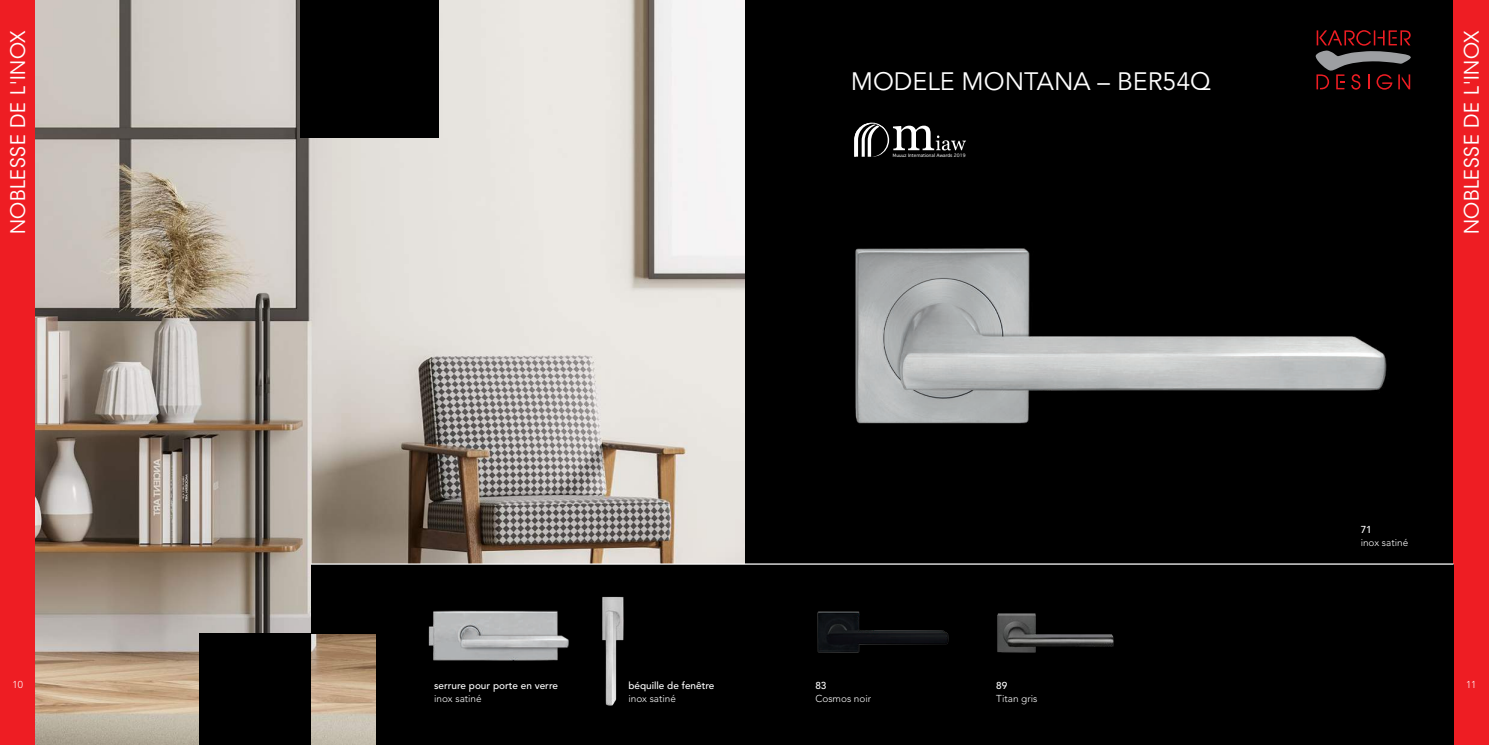
<style>
.page{position:relative;width:1489px;height:745px;background:#fff}
.page>*{position:absolute;margin:0;border:0;box-sizing:border-box;transform-origin:0 0}
.t1{font:25px "Avenir LT Std";color:#fff}
.t2{font:20px "ITC Avant Garde Std";letter-spacing:.03em;color:#fff}
.t3{font:300 10px "Avenir LT Std";color:#fff}
.t4{font:500 10px "Avenir LT Std";color:#fff}
.t5{font:4.5px "Geneva";color:#fff}
</style>
<div class="page">
<div style="left:35px;top:0;width:1418px;height:744px;background:#000"></div>
<div style="left:0;top:0;width:35px;height:744px;background:#ee1d23"></div>
<div style="left:1453px;top:0;width:35px;height:744px;background:#ee1d23"></div>
<img style="left:35px;top:0;width:709px;height:744px">
<div style="left:311px;top:563px;width:69px;height:70px;background:#000"></div>
<div style="left:376px;top:563px;width:1077px;height:181px;background:#000"></div>
<img style="left:855px;top:248px;width:532px;height:176px">
<hr style="left:311px;top:563px;width:1142px;height:1px;background:#fff">
<svg style="left:1315px;top:30px;width:95px;height:60px"></svg>
<img style="left:817px;top:611px;width:132px;height:42px">
<img style="left:997px;top:613px;width:117px;height:40px">
<div style="left:301px;top:0;width:138px;height:138px;background:#000"></div>
<div style="left:199px;top:633px;width:112px;height:111px;background:#000"></div>
<img style="left:428px;top:610px;width:106px;height:51px">
<img style="left:534px;top:596px;width:90px;height:110px">
<svg style="left:854px;top:122px;width:112px;height:35px"></svg>
<h2 class="t2" style="left:6px;top:234px;width:205px;rotate:-90deg">NOBLESSE DE L'INOX</h2>
<h2 class="t2" style="left:1459px;top:234px;width:205px;rotate:-90deg">NOBLESSE DE L'INOX</h2>
<h1 class="t1" style="left:850px;top:67px;width:362px">MODELE MONTANA – BER54Q</h1>
<p class="t5" style="left:892px;top:152px;width:74px">Muuuz International Awards 2019</p>
<p class="t4" style="left:1360px;top:523px;width:13px">71</p>
<p class="t3" style="left:1360px;top:536px;width:49px">inox satiné</p>
<p class="t3" style="left:13px;top:678px;width:12px">10</p>
<p class="t3" style="left:1465px;top:678px;width:12px">11</p>
<p class="t4" style="left:628px;top:679px;width:88px">béquille de fenêtre</p>
<p class="t3" style="left:628px;top:692px;width:49px">inox satiné</p>
<p class="t4" style="left:815px;top:679px;width:13px">83</p>
<p class="t3" style="left:815px;top:692px;width:57px">Cosmos noir</p>
<p class="t4" style="left:996px;top:679px;width:13px">89</p>
<p class="t3" style="left:996px;top:692px;width:43px">Titan gris</p>
<p class="t4" style="left:434px;top:679px;width:125px">serrure pour porte en verre</p>
<p class="t3" style="left:434px;top:692px;width:49px">inox satiné</p>
</div>
